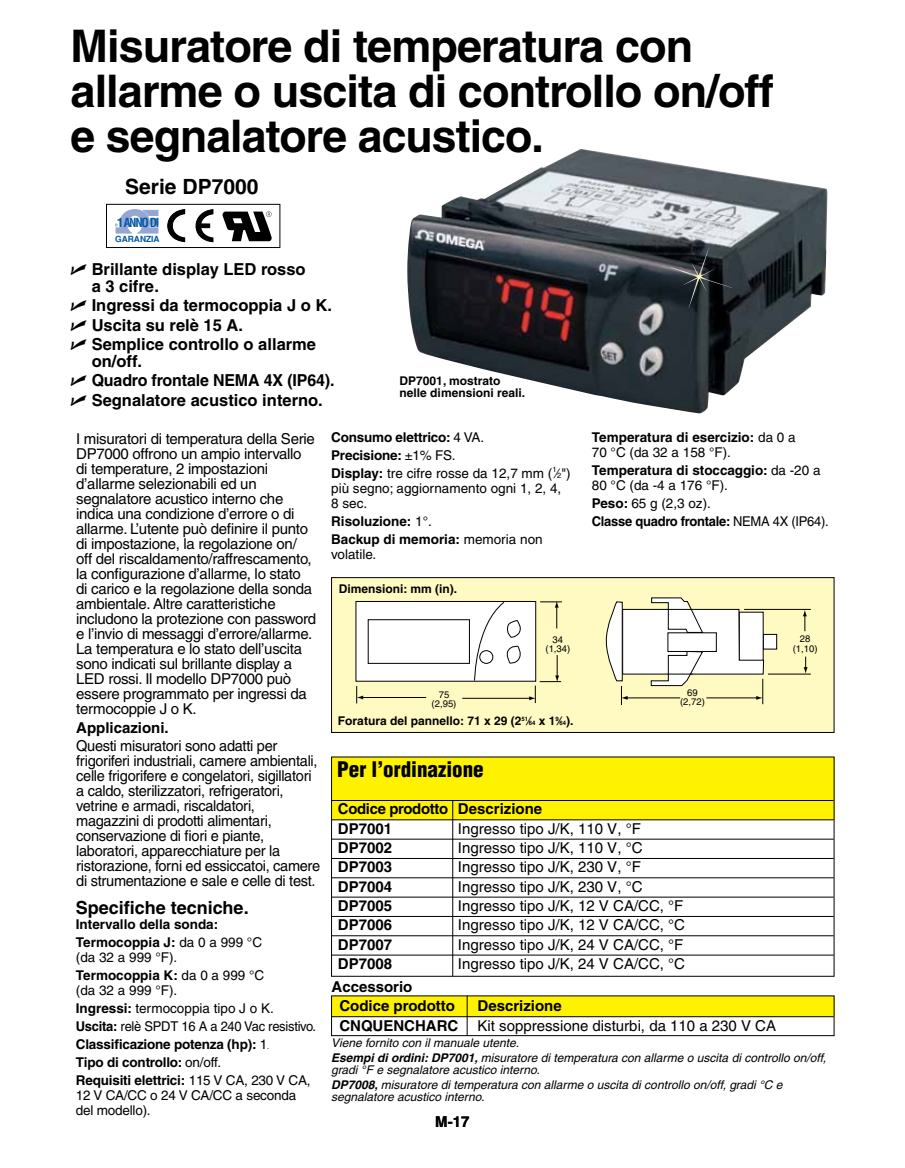
<style>
.page{position:relative;width:905px;height:1168px;background:#fff}
.page>*{position:absolute;margin:0;border:0;box-sizing:border-box;transform-origin:0 0}
.t1{font:700 45px/45px "Helvetica";letter-spacing:-.02em;color:#000}
.t2{font:900 condensed 21px "Helvetica";color:#000}
.t3{font:700 21px "Helvetica";color:#000}
.t4{font:700 18px "Helvetica";color:#000}
.t5{font:700 16.5px/19.5px "Helvetica";color:#000}
.t6{font:15px/15px "Helvetica";letter-spacing:-.02em;color:#000}
.t7{font:15px "Helvetica";color:#000}
.t8{font:700 15px/19.4px "Helvetica";color:#000}
.t9{font:700 13.5px/18px "Helvetica";color:#000}
.t10{font:13.5px/18px "Helvetica";letter-spacing:-.02em;color:#000}
.t11{font:13.5px/15px "Helvetica";color:#000}
.t12{font:700 13.5px/18px "Helvetica";letter-spacing:-.02em;color:#000}
.t13{font:700 condensed 12.15px "Helvetica";letter-spacing:-.1em;color:#0057a5}
.t14{font:italic 12px/15px "Helvetica";color:#000}
.t15{font:700 12px/12px "Helvetica";color:#000}
.t16{font:9.45px/9.4px "Helvetica";color:#000;text-align:center}
.t17{font:700 8.4px "Helvetica";color:#0057a5}
.s1{font-family:"Universal Newswith Comm Pi";font-weight:400}
.s2{font-weight:400}
.s3{font-weight:700}
.s4{font-size:7.5px}
.s5{font-weight:400;font-size:7.5px}
.s6{font-size:6px}
</style>
<div class="page">
<div style="left:331px;top:757px;width:503px;height:63px;background:#fff200"></div>
<hr style="left:332px;top:800px;width:501px;height:1px;background:#000">
<hr style="left:332px;top:819px;width:501px;height:1px;background:#000">
<hr style="left:332px;top:839px;width:501px;height:1px;background:#000">
<hr style="left:332px;top:858px;width:501px;height:1px;background:#000">
<hr style="left:332px;top:877px;width:501px;height:1px;background:#000">
<hr style="left:332px;top:897px;width:501px;height:1px;background:#000">
<hr style="left:332px;top:916px;width:501px;height:1px;background:#000">
<hr style="left:332px;top:935px;width:501px;height:1px;background:#000">
<hr style="left:332px;top:955px;width:501px;height:1px;background:#000">
<div style="left:331px;top:996px;width:503px;height:20px;background:#fff200"></div>
<hr style="left:332px;top:1016px;width:501px;height:1px;background:#000">
<div style="left:331px;top:995px;width:503px;height:41px;border:1px solid #000"></div>
<hr style="left:467px;top:996px;width:1px;height:39px;background:#000">
<hr style="left:452px;top:800px;width:1px;height:176px;background:#000">
<div style="left:331px;top:578px;width:503px;height:154px;background:#fffac2"></div>
<svg style="left:355px;top:601px;width:207px;height:103px"></svg>
<svg style="left:605px;top:597px;width:206px;height:108px"></svg>
<div style="left:331px;top:577px;width:503px;height:156px;border:1px solid #000"></div>
<img style="left:407px;top:149px;width:420px;height:264px">
<img style="left:668px;top:245px;width:64px;height:63px">
<div style="left:106px;top:204px;width:174px;height:44px;border:1px solid #000"></div>
<svg style="left:167px;top:209px;width:46px;height:33px"></svg>
<div style="left:197px;top:223px;width:13px;height:5px;background:#000"></div>
<svg style="left:115px;top:209px;width:43px;height:25px"></svg>
<svg style="left:222px;top:211px;width:49px;height:30px"></svg>
<h1 class="t1" style="left:70px;top:23px;width:704px">Misuratore di temperatura con allarme o uscita di controllo on/off e segnalatore acustico.</h1>
<h2 class="t3" style="left:125px;top:173px;width:135px">Serie DP7000</h2>
<p class="t13" style="left:117px;top:215px;width:44px">1 ANNO DI</p>
<p class="t17" style="left:115px;top:234px;width:46px">GARANZIA</p>
<p class="t5" style="left:92px;top:261px;width:215px;line-height:16.5px;text-indent:-21px"><span class="s1">U</span> Brillante display LED rosso a 3 cifre.</p>
<p class="t5" style="left:70px;top:295px;width:263px"><span class="s1">U</span> Ingressi da termocoppia J o K.<br><span class="s1">U</span> Uscita su relè 15 A.<br><span class="s1">U</span> Semplice controllo o allarme</p>
<p class="t5" style="left:70px;top:351px;width:265px;text-indent:21px">on/off.<br><span class="s1">U</span> Quadro frontale NEMA 4X (IP64).<br><span class="s1">U</span> Segnalatore acustico interno.</p>
<p class="t15" style="left:399px;top:375px;width:127px">DP7001, mostrato nelle dimensioni reali.</p>
<p class="t6" style="left:76px;top:432px;width:241px">I misuratori di temperatura della Serie DP7000 offrono un ampio intervallo di temperature, 2 impostazioni d’allarme selezionabili ed un segnalatore acustico interno che indica una condizione d’errore o di allarme. L’utente può definire il punto di impostazione, la regolazione on/ off del riscaldamento/raffrescamento, la configurazione d’allarme, lo stato<br>di carico e la regolazione della sonda ambientale. Altre caratteristiche includono la protezione con password e l’invio di messaggi d’errore/allarme.<br>La temperatura e lo stato dell’uscita sono indicati sul brillante display a LED rossi. Il modello DP7000 può essere programmato per ingressi da termocoppie J o K.</p>
<p class="t8" style="left:76px;top:717px;width:94px">Applicazioni.</p>
<p class="t6" style="left:76px;top:738px;width:245px">Questi misuratori sono adatti per frigoriferi industriali, camere ambientali, celle frigorifere e congelatori, sigillatori a caldo, sterilizzatori, refrigeratori, vetrine e armadi, riscaldatori, magazzini di prodotti alimentari, conservazione di fiori e piante, laboratori, apparecchiature per la ristorazione, forni ed essiccatoi, camere di strumentazione e sale e celle di test.</p>
<p class="t4" style="left:76px;top:897px;width:175px">Specifiche tecniche.</p>
<p class="t9" style="left:76px;top:915px;width:188px">Intervallo della sonda:<br>Termocoppia J: <span class="s2">da 0 a 999 °C</span></p>
<p class="t11" style="left:76px;top:948px;width:190px;line-height:18px">(da 32 a 999 °F).<br><span class="s3">Termocoppia K:</span> da 0 a 999 °C</p>
<p class="t10" style="left:76px;top:981px;width:242px">(da 32 a 999 °F).<br><span class="s3">Ingressi:</span> termocoppia tipo J o K.<br><span class="s3">Uscita:</span> relè SPDT 16 A a 240 Vac resistivo.<br><span class="s3">Classificazione potenza (hp):</span> 1<span class="s4">.<br></span><span class="s3">Tipo di controllo:</span> on/off.<br><span class="s3">Requisiti elettrici:</span> 115 V CA, 230 V CA,</p>
<p class="t11" style="left:76px;top:1088px;width:222px">12 V CA/CC o 24 V CA/CC a seconda del modello).</p>
<p class="t9" style="left:331px;top:428px;width:241px">Consumo elettrico: <span class="s2">4 VA.<br></span>Precisione: <span class="s2">±1% FS.<br></span>Display: <span class="s2">tre cifre rosse da 12,7 mm (</span><sup>1</sup><span class="s2">⁄</span><span class="s5">2</span><span class="s2">")</span></p>
<p class="t11" style="left:331px;top:480px;width:232px">più segno; aggiornamento ogni 1, 2, 4,<br>8 sec.</p>
<p class="t9" style="left:331px;top:512px;width:213px">Risoluzione: <span class="s2">1°.<br></span>Backup di memoria: <span class="s2">memoria non</span></p>
<p class="t11" style="left:331px;top:546px;width:47px">volatile.</p>
<p class="t15" style="left:339px;top:583px;width:120px">Dimensioni: mm (in).</p>
<p class="t16" style="left:431px;top:689px;width:26px">75 (2,95)</p>
<p class="t16" style="left:545px;top:635px;width:26px">34 (1,34)</p>
<p class="t15" style="left:338px;top:715px;width:237px">Foratura del pannello: 71 x 29 (2<sup>51</sup>⁄<span class="s6">64</span> x 1<sup>9</sup>⁄<span class="s6">64</span>).</p>
<p class="t9" style="left:591px;top:429px;width:205px;line-height:15px">Temperatura di esercizio: <span class="s2">da 0 a<br>70 °C (da 32 a 158 °F).</span></p>
<p class="t9" style="left:591px;top:462px;width:230px;line-height:15px">Temperatura di stoccaggio: <span class="s2">da -20 a<br>80 °C (da -4 a 176 °F).</span></p>
<p class="t12" style="left:591px;top:494px;width:238px">Peso: <span class="s2">65 g (2,3 oz).<br></span>Classe quadro frontale: <span class="s2">NEMA 4X (IP64).</span></p>
<p class="t16" style="left:680px;top:688px;width:26px">69 (2,72)</p>
<p class="t16" style="left:792px;top:634px;width:26px">28 (1,10)</p>
<h2 class="t2" style="left:337px;top:756px;width:148px">Per l’ordinazione</h2>
<p class="t8" style="left:338px;top:799px;width:206px">Codice prodotto Descrizione<br>DP7001</p>
<p class="t7" style="left:458px;top:820px;width:184px">Ingresso tipo J/K, 110 V, °F</p>
<p class="t8" style="left:338px;top:838px;width:56px">DP7002</p>
<p class="t7" style="left:458px;top:839px;width:186px">Ingresso tipo J/K, 110 V, °C</p>
<p class="t8" style="left:338px;top:857px;width:56px">DP7003</p>
<p class="t7" style="left:458px;top:858px;width:184px">Ingresso tipo J/K, 230 V, °F</p>
<p class="t8" style="left:338px;top:876px;width:56px">DP7004</p>
<p class="t7" style="left:458px;top:878px;width:186px">Ingresso tipo J/K, 230 V, °C</p>
<p class="t8" style="left:338px;top:896px;width:56px">DP7005</p>
<p class="t7" style="left:458px;top:897px;width:227px">Ingresso tipo J/K, 12 V CA/CC, °F</p>
<p class="t8" style="left:338px;top:915px;width:56px">DP7006</p>
<p class="t7" style="left:458px;top:916px;width:228px">Ingresso tipo J/K, 12 V CA/CC, °C</p>
<p class="t8" style="left:338px;top:934px;width:56px">DP7007</p>
<p class="t7" style="left:458px;top:935px;width:227px">Ingresso tipo J/K, 24 V CA/CC, °F</p>
<p class="t8" style="left:338px;top:954px;width:56px">DP7008</p>
<p class="t7" style="left:458px;top:955px;width:228px">Ingresso tipo J/K, 24 V CA/CC, °C</p>
<p class="t8" style="left:339px;top:996px;width:117px">Codice prodotto</p>
<p class="t8" style="left:477px;top:996px;width:86px">Descrizione</p>
<p class="t8" style="left:339px;top:1015px;width:120px">CNQUENCHARC</p>
<p class="t7" style="left:477px;top:1016px;width:300px">Kit soppressione disturbi, da 110 a 230 V CA</p>
<p class="t8" style="left:331px;top:977px;width:82px">Accessorio</p>
<p class="t14" style="left:331px;top:1035px;width:496px">Viene fornito con il manuale utente.<br><span class="s3">Esempi di ordini: DP7001,</span> misuratore di temperatura con allarme o uscita di controllo on/off,</p>
<p class="t14" style="left:331px;top:1062px;width:453px">gradi °F e segnalatore acustico interno.<br><span class="s3">DP7008,</span> misuratore di temperatura con allarme o uscita di controllo on/off, gradi °C e</p>
<p class="t14" style="left:331px;top:1089px;width:155px">segnalatore acustico interno.</p>
<p class="t8" style="left:435px;top:1111px;width:36px">M-17</p>
</div>
